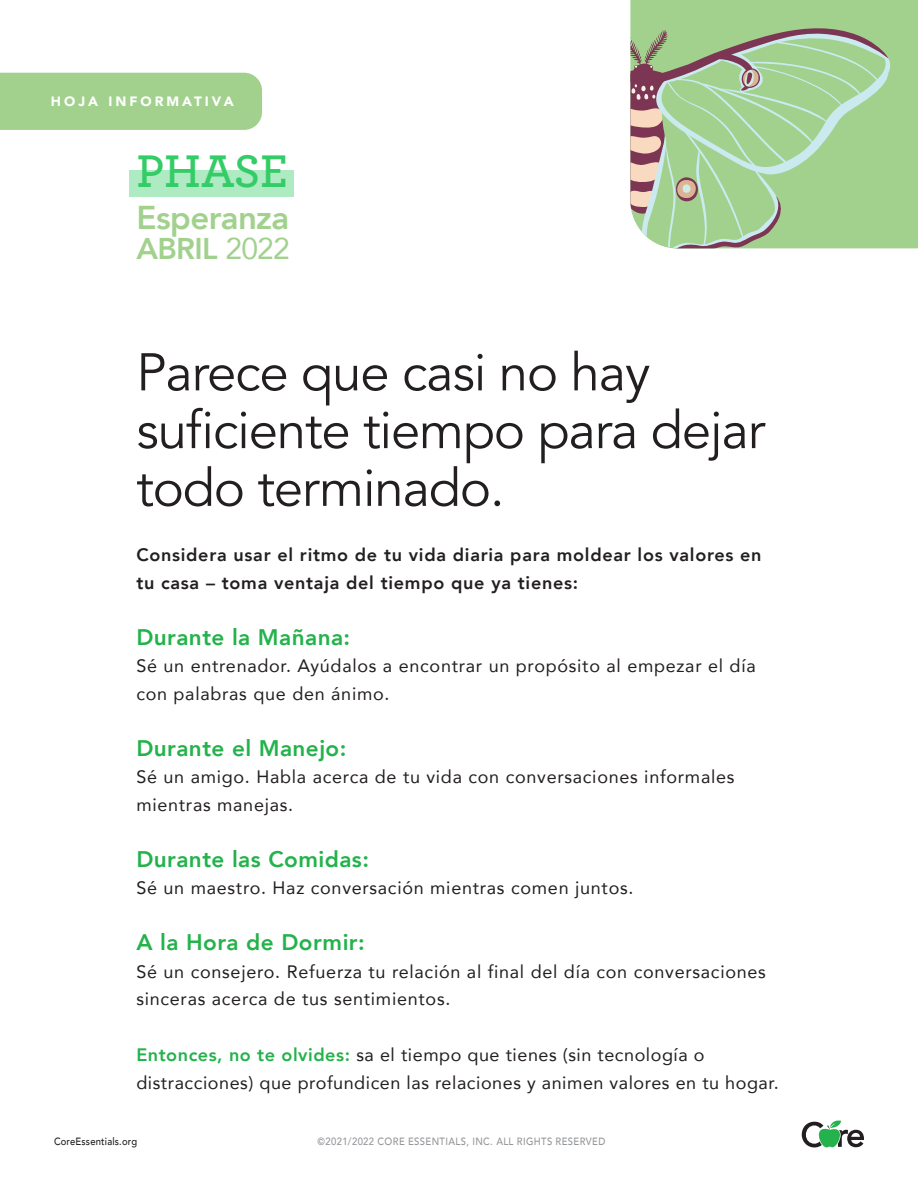
<style>
.page{position:relative;width:918px;height:1188px;background:#fff}
.page>*{position:absolute;margin:0;border:0;box-sizing:border-box;transform-origin:0 0}
.t1{font:52.5px/57.8px "Avenir";letter-spacing:-.02em;color:#231f20}
.t2{font:600 48px "Archer";color:#3c6}
.t3{font:800 33px "Avenir";letter-spacing:-.02em;color:#a2d18e}
.t4{font:800 30px "Avenir";letter-spacing:-.02em;color:#a2d18e}
.t5{font:800 22.5px "Avenir";letter-spacing:.02em;color:#23b24b}
.t6{font:18px/27.8px "Avenir";letter-spacing:.04em;color:#231f20}
.t7{font:800 18px/27.8px "Avenir";letter-spacing:.04em;color:#231f20}
.t8{font:900 13.5px "Avenir";letter-spacing:.225em;color:#fff}
.t9{font:500 10.5px "Avenir";letter-spacing:.04em;color:#939598;scale:.9 1}
.t10{font:500 10.5px "Avenir";letter-spacing:.02em;color:#231f20;scale:.9 1}
.s1{font-weight:400}
.s2{font-weight:800;color:#23b24b}
</style>
<div class="page">
<svg style="left:802px;top:1120px;width:62px;height:28px"></svg>
<div style="left:130px;top:170px;width:164px;height:27px;background:#aeeac2"></div>
<div style="left:0;top:73px;width:262px;height:57px;background:#a2d18e"></div>
<div style="left:630px;top:0;width:288px;height:248px;background:#a2d18e"></div>
<svg style="left:630px;top:26px;width:260px;height:222px;background:#a7c696"></svg>
<p class="t8" style="left:51px;top:90px;width:184px">HOJA INFORMATIVA</p>
<p class="t2" style="left:136px;top:136px;width:153px">PHASE</p>
<p class="t3" style="left:136px;top:192px;width:155px">Esperanza</p>
<p class="t4" style="left:136px;top:225px;width:155px">ABRIL <span class="s1">2022</span></p>
<p class="t1" style="left:136px;top:344px;width:630px">Parece que casi no hay suficiente tiempo para dejar todo terminado.</p>
<p class="t7" style="left:136px;top:541px;width:627px">Considera usar el ritmo de tu vida diaria para moldear los valores en tu casa – toma ventaja del tiempo que ya tienes:</p>
<p class="t5" style="left:136px;top:619px;width:215px">Durante la Mañana:</p>
<p class="t6" style="left:136px;top:652px;width:621px">Sé un entrenador. Ayúdalos a encontrar un propósito al empezar el día con palabras que den ánimo.</p>
<p class="t5" style="left:136px;top:730px;width:212px">Durante el Manejo:</p>
<p class="t6" style="left:136px;top:763px;width:600px">Sé un amigo. Habla acerca de tu vida con conversaciones informales mientras manejas.</p>
<p class="t5" style="left:136px;top:841px;width:234px">Durante las Comidas:</p>
<p class="t6" style="left:136px;top:874px;width:499px">Sé un maestro. Haz conversación mientras comen juntos.</p>
<p class="t5" style="left:136px;top:925px;width:230px">A la Hora de Dormir:</p>
<p class="t6" style="left:136px;top:957px;width:631px">Sé un consejero. Refuerza tu relación al final del día con conversaciones sinceras acerca de tus sentimientos.</p>
<p class="t6" style="left:136px;top:1040px;width:644px"><span class="s2">Entonces, no te olvides:</span> sa el tiempo que tienes (sin tecnología o distracciones) que profundicen las relaciones y animen valores en tu hogar.</p>
<p class="t10" style="left:54px;top:1132px;width:94px">CoreEssentials.org</p>
<p class="t9" style="left:318px;top:1132px;width:321px">©2021/2022 CORE ESSENTIALS, INC. ALL RIGHTS RESERVED</p>
</div>
